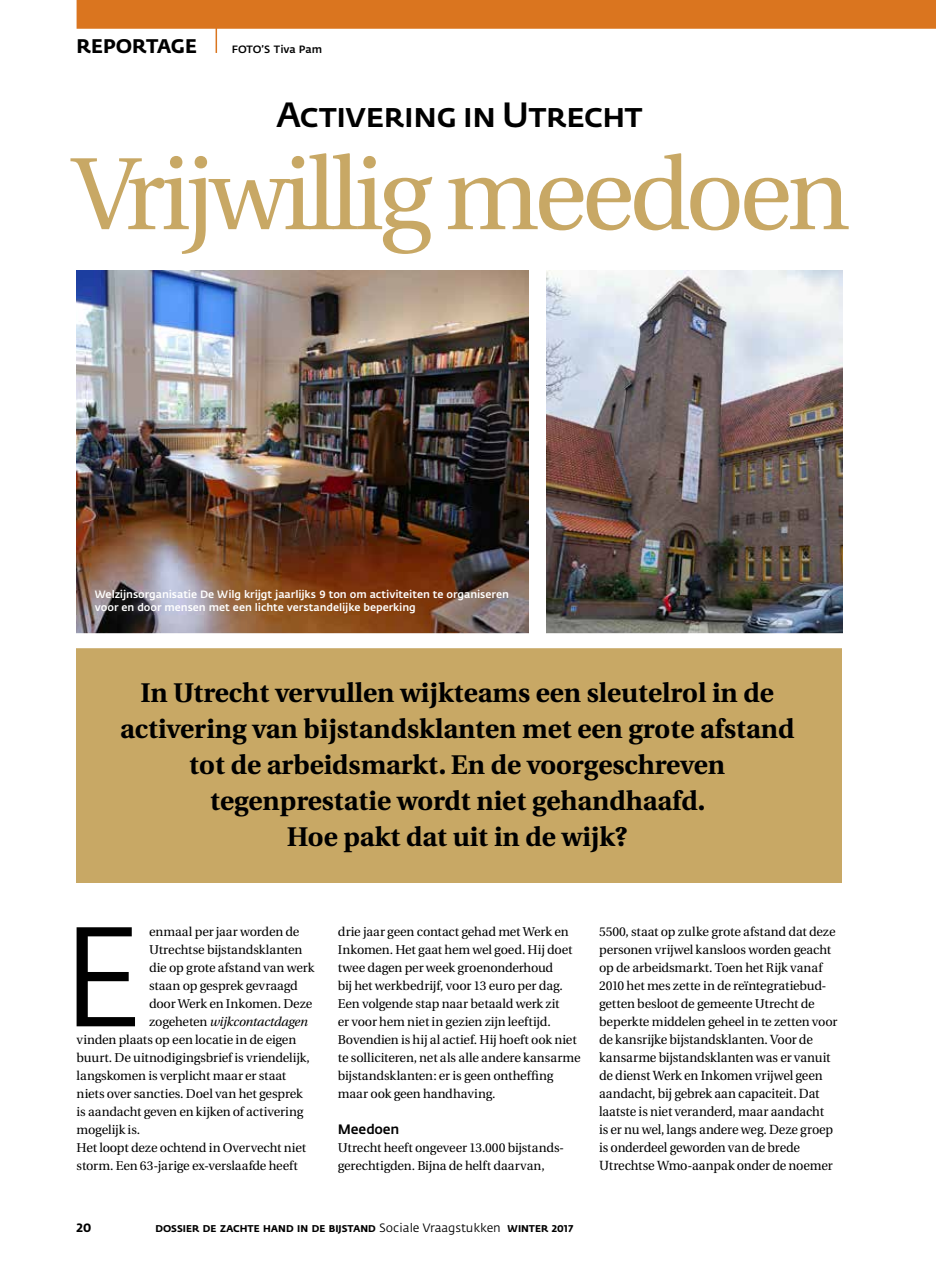
<style>
.page{position:relative;width:936px;height:1276px;background:#fff}
.page>*{position:absolute;margin:0;border:0;box-sizing:border-box;transform-origin:0 0}
.t1{font:140.1px "Fedra Sans";color:#000}
.t2{font:102.3px "Utopia";letter-spacing:-.05em;color:#c8a865}
.t3{font:34.65px "Fedra Sans Medium SC";letter-spacing:-.035em;color:#000}
.t4{font:700 27px/36px "Utopia";color:#000;text-align:center}
.t5{font:700 19.5px "Fedra Sans";color:#000}
.t6{font:13.5px "Fedra Sans Medium TF";letter-spacing:-.01em;color:#000}
.t7{font:13.2px/18px "Utopia";letter-spacing:-.015em;color:#000;scale:.96 1}
.t8{font:12.75px/18px "Utopia";letter-spacing:-.01em;color:#000}
.t9{font:italic 12.75px "Utopia";letter-spacing:-.015em;color:#000}
.t10{font:700 12px "Fedra Sans";color:#000}
.t11{font:10.5px/13.5px "Fedra Sans Medium TF";letter-spacing:-.005em;color:#fff}
.t12{font:10.5px "Fedra Sans Medium TF";letter-spacing:-.01em;color:#000}
.t13{font:700 9.75px "Fedra Sans";color:#000}
.s1{font-style:normal}
.s2{font-weight:400;font-size:12px}
</style>
<div class="page">
<div style="left:77px;top:0;width:858px;height:29px;background:#da751f"></div>
<div style="left:77px;top:648px;width:765px;height:234px;background:#c8a865"></div>
<img style="left:77px;top:271px;width:452px;height:362px">
<img style="left:547px;top:270px;width:295px;height:363px">
<hr style="left:215px;top:0;width:2px;height:53px;background:#da751f">
<h3 class="t5" style="left:77px;top:34px;width:122px">REPORTAGE</h3>
<p class="t12" style="left:232px;top:43px;width:92px">FOTO’S Tiva Pam</p>
<h3 class="t3" style="left:276px;top:95px;width:368px">Activering in Utrecht</h3>
<h2 class="t2" style="left:72px;top:138px;width:779px">Vrijwillig meedoen</h2>
<p class="t11" style="left:95px;top:587px;width:415px">Welzijnsorganisatie De Wilg krijgt jaarlijks 9 ton om activiteiten te organiseren voor en door mensen met een lichte verstandelijke beperking</p>
<h3 class="t4" style="left:120px;top:675px;width:675px">In Utrecht vervullen wijkteams een sleutelrol in de activering van bijstandsklanten met een grote afstand tot de arbeidsmarkt. En de voorgeschreven tegenprestatie wordt niet gehandhaafd.<br>Hoe pakt dat uit in de wijk?</h3>
<h1 class="t1" style="left:60px;top:903px;width:84px">E</h1>
<p class="t8" style="left:149px;top:923px;width:152px">enmaal per jaar worden de</p>
<p class="t8" style="left:149px;top:941px;width:155px">Utrechtse bijstandsklanten</p>
<p class="t8" style="left:149px;top:959px;width:167px">die op grote afstand van werk</p>
<p class="t8" style="left:149px;top:977px;width:150px">staan op gesprek gevraagd</p>
<p class="t8" style="left:149px;top:995px;width:165px">door Werk en Inkomen. Deze</p>
<p class="t9" style="left:149px;top:1015px;width:160px"><span class="s1">zogeheten</span> wijkcontactdagen</p>
<p class="t8" style="left:77px;top:1031px;width:221px">vinden plaats op een locatie in de eigen</p>
<p class="t8" style="left:77px;top:1049px;width:235px">buurt. De uitnodigingsbrief is vriendelijk,</p>
<p class="t8" style="left:77px;top:1067px;width:211px">langskomen is verplicht maar er staat</p>
<p class="t8" style="left:77px;top:1085px;width:228px">niets over sancties. Doel van het gesprek</p>
<p class="t8" style="left:77px;top:1103px;width:228px">is aandacht geven en kijken of activering</p>
<p class="t8" style="left:77px;top:1121px;width:65px">mogelijk is.</p>
<p class="t8" style="left:77px;top:1139px;width:231px">Het loopt deze ochtend in Overvecht niet</p>
<p class="t8" style="left:77px;top:1157px;width:223px">storm. Een 63-jarige ex-verslaafde heeft</p>
<p class="t8" style="left:338px;top:923px;width:244px">drie jaar geen contact gehad met Werk en Inkomen. Het gaat hem wel goed. Hij doet twee dagen per week groenonderhoud<br>bij het werkbedrijf, voor 13 euro per dag.<br>Een volgende stap naar betaald werk zit<br>er voor hem niet in gezien zijn leeftijd.<br>Bovendien is hij al actief. Hij hoeft ook niet te solliciteren, net als alle andere kansarme bijstandsklanten: er is geen ontheffing maar ook geen handhaving.</p>
<p class="t6" style="left:338px;top:1122px;width:63px">Meedoen</p>
<p class="t8" style="left:338px;top:1139px;width:228px">Utrecht heeft ongeveer 13.000 bijstands&shy;gerechtigden. Bijna de helft daarvan,</p>
<p class="t8" style="left:599px;top:923px;width:240px">5500, staat op zulke grote afstand dat deze personen vrijwel kansloos worden geacht op de arbeidsmarkt. Toen het Rijk vanaf 2010 het mes zette in de reïntegratiebud&shy;getten besloot de gemeente Utrecht de beperkte middelen geheel in te zetten voor</p>
<p class="t7" style="left:599px;top:1031px;width:245px">de kansrijke bijstandsklanten. Voor de kansarme bijstandsklanten was er vanuit de dienst Werk en Inkomen vrijwel geen aandacht, bij gebrek aan capaciteit. Dat laatste is niet veranderd, maar aandacht is er nu wel, langs andere weg. Deze groep is onderdeel geworden van de brede Utrechtse Wmo-aanpak onder de noemer</p>
<p class="t10" style="left:77px;top:1220px;width:16px">20</p>
<p class="t13" style="left:155px;top:1222px;width:419px">DOSSIER DE ZACHTE HAND IN DE BIJSTAND <span class="s2">Sociale Vraagstukken</span> WINTER 2017</p>
</div>
